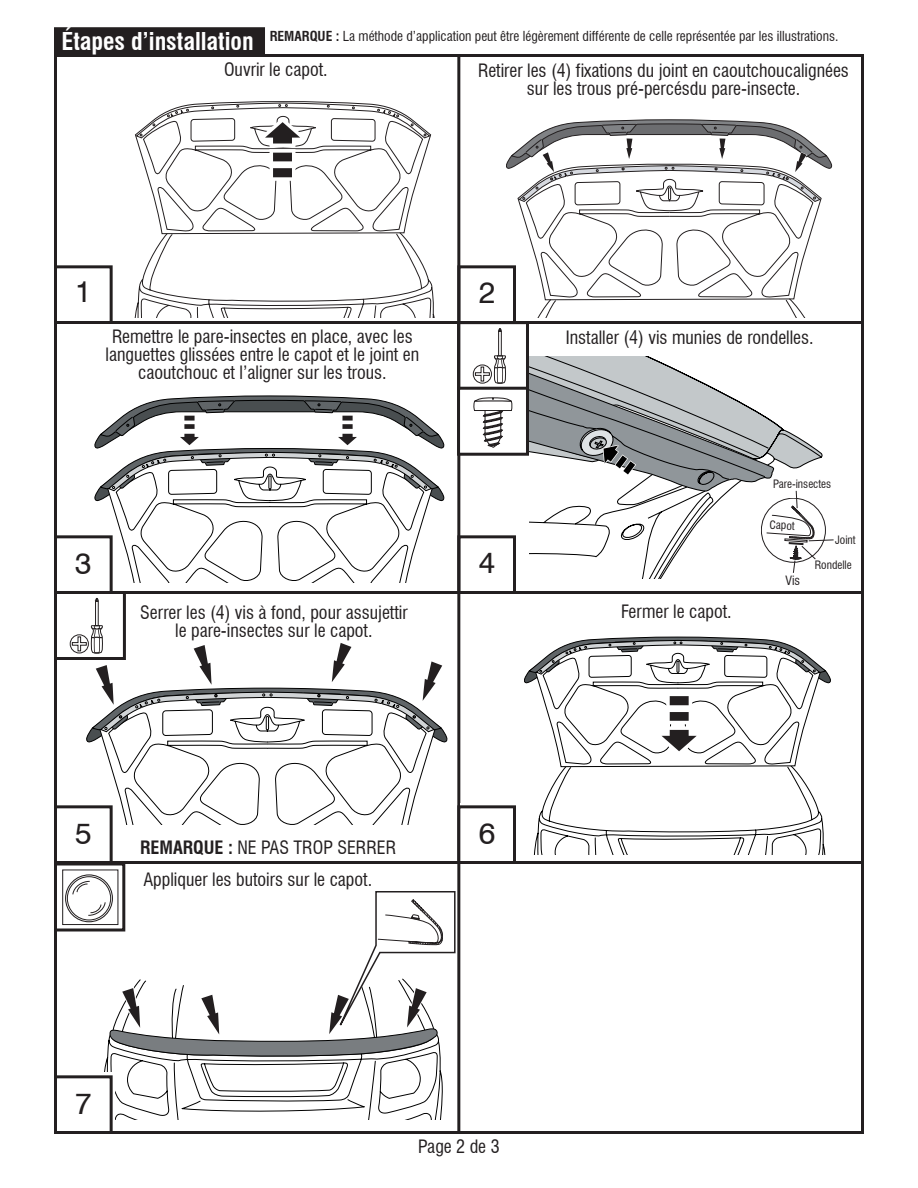
<style>
.page{position:relative;width:918px;height:1188px;background:#fff}
.page>*{position:absolute;margin:0;border:0;box-sizing:border-box;transform-origin:0 0}
.t1{font:30px "Swiss 721 BT";color:#231f20}
.t2{font:700 condensed 24px "Swiss 721 BT";color:#fff}
.t3{font:condensed 18px/18px "Swiss 721 BT";color:#231f20;text-align:center}
.t4{font:condensed 13.5px "Swiss 721 BT";color:#231f20}
.t5{font:condensed 12.6px "Swiss 721 BT";color:#231f20}
.t6{font:condensed 11.4px "Swiss 721 BT";color:#231f20}
.t7{font:condensed 11.25px "Swiss 721 BT";color:#231f20}
.s1{font-weight:700}
</style>
<div class="page">
<svg style="left:104px;top:1059px;width:339px;height:61px"></svg>
<div style="left:61px;top:1072px;width:54px;height:55px;background:#fff"></div>
<div style="left:55px;top:28px;width:209px;height:26px;background:#231f20"></div>
<div style="left:54px;top:27px;width:211px;height:28px;border:2px solid #231f20"></div>
<div style="left:54px;top:1075px;width:59px;height:59px;border:3px solid #231f20"></div>
<hr style="left:54px;top:591px;width:810px;height:3px;background:#231f20">
<hr style="left:54px;top:321px;width:810px;height:3px;background:#231f20">
<div style="left:54px;top:265px;width:59px;height:59px;border:3px solid #231f20"></div>
<div style="left:54px;top:535px;width:59px;height:59px;border:3px solid #231f20"></div>
<div style="left:457px;top:265px;width:59px;height:59px;border:3px solid #231f20"></div>
<hr style="left:457px;top:54px;width:3px;height:1080px;background:#231f20">
<hr style="left:54px;top:861px;width:810px;height:3px;background:#231f20">
<div style="left:54px;top:805px;width:59px;height:59px;border:3px solid #231f20"></div>
<div style="left:457px;top:805px;width:59px;height:59px;border:3px solid #231f20"></div>
<div style="left:457px;top:535px;width:59px;height:59px;border:3px solid #231f20"></div>
<svg style="left:134px;top:101px;width:301px;height:216px"></svg>
<svg style="left:524px;top:637px;width:307px;height:218px"></svg>
<svg style="left:529px;top:356px;width:305px;height:218px"></svg>
<div style="left:473px;top:365px;width:19px;height:18px;border:1px solid #231f20;border-radius:50%"></div>
<svg style="left:475px;top:328px;width:31px;height:55px"></svg>
<div style="left:457px;top:321px;width:72px;height:69px;border:3px solid #231f20"></div>
<div style="left:457px;top:387px;width:72px;height:69px;border:3px solid #231f20"></div>
<div style="left:65px;top:874px;width:48px;height:48px;border:1px solid #231f20;border-radius:50%"></div>
<div style="left:67px;top:876px;width:44px;height:44px;border:1px solid #231f20;border-radius:50%"></div>
<div style="left:54px;top:862px;width:71px;height:70px;border:3px solid #231f20"></div>
<svg style="left:474px;top:397px;width:38px;height:51px"></svg>
<svg style="left:506px;top:119px;width:326px;height:198px"></svg>
<svg style="left:94px;top:396px;width:350px;height:186px"></svg>
<svg style="left:99px;top:743px;width:333px;height:82px"></svg>
<div style="left:70px;top:634px;width:19px;height:19px;border:1px solid #231f20;border-radius:50%"></div>
<svg style="left:72px;top:598px;width:375px;height:145px"></svg>
<div style="left:54px;top:591px;width:72px;height:69px;border:3px solid #231f20"></div>
<svg style="left:72px;top:881px;width:384px;height:178px"></svg>
<h2 class="t2" style="left:62px;top:27px;width:194px">Étapes d’installation</h2>
<p class="t4" style="left:270px;top:28px;width:570px"><span class="s1">REMARQUE :</span> La méthode d’application peut être légèrement différente de celle représentée par les illustrations.</p>
<p class="t3" style="left:224px;top:60px;width:105px">Ouvrir le capot.</p>
<p class="t3" style="left:478px;top:61px;width:372px">Retirer les (4) fixations du joint en caoutchoucalignées sur les trous pré-percésdu pare-insecte.</p>
<h1 class="t1" style="left:75px;top:273px;width:18px">1</h1>
<h1 class="t1" style="left:479px;top:274px;width:18px">2</h1>
<p class="t3" style="left:106px;top:327px;width:315px">Remettre le pare-insectes en place, avec les languettes glissées entre le capot et le joint en caoutchouc et l’aligner sur les trous.</p>
<h1 class="t1" style="left:75px;top:545px;width:18px">3</h1>
<p class="t3" style="left:140px;top:603px;width:269px">Serrer les (4) vis à fond, pour assujettir le pare-insectes sur le capot.</p>
<h1 class="t1" style="left:479px;top:544px;width:18px">4</h1>
<h1 class="t1" style="left:75px;top:815px;width:18px">5</h1>
<h1 class="t1" style="left:479px;top:815px;width:18px">6</h1>
<p class="t3" style="left:140px;top:838px;width:257px"><span class="s1">REMARQUE :</span> NE PAS TROP SERRER</p>
<p class="t3" style="left:143px;top:870px;width:230px">Appliquer les butoirs sur le capot.</p>
<p class="t3" style="left:566px;top:328px;width:249px">Installer (4) vis munies de rondelles.</p>
<p class="t7" style="left:773px;top:477px;width:60px">Pare-insectes</p>
<p class="t3" style="left:621px;top:603px;width:112px">Fermer le capot.</p>
<p class="t6" style="left:770px;top:518px;width:27px;rotate:1deg">Capot</p>
<p class="t5" style="left:785px;top:573px;width:16px">Vis</p>
<p class="t7" style="left:835px;top:533px;width:22px">Joint</p>
<p class="t7" style="left:815px;top:558px;width:38px">Rondelle</p>
<h1 class="t1" style="left:75px;top:1085px;width:18px">7</h1>
<p class="t3" style="left:418px;top:1138px;width:83px">Page 2 de 3</p>
</div>
